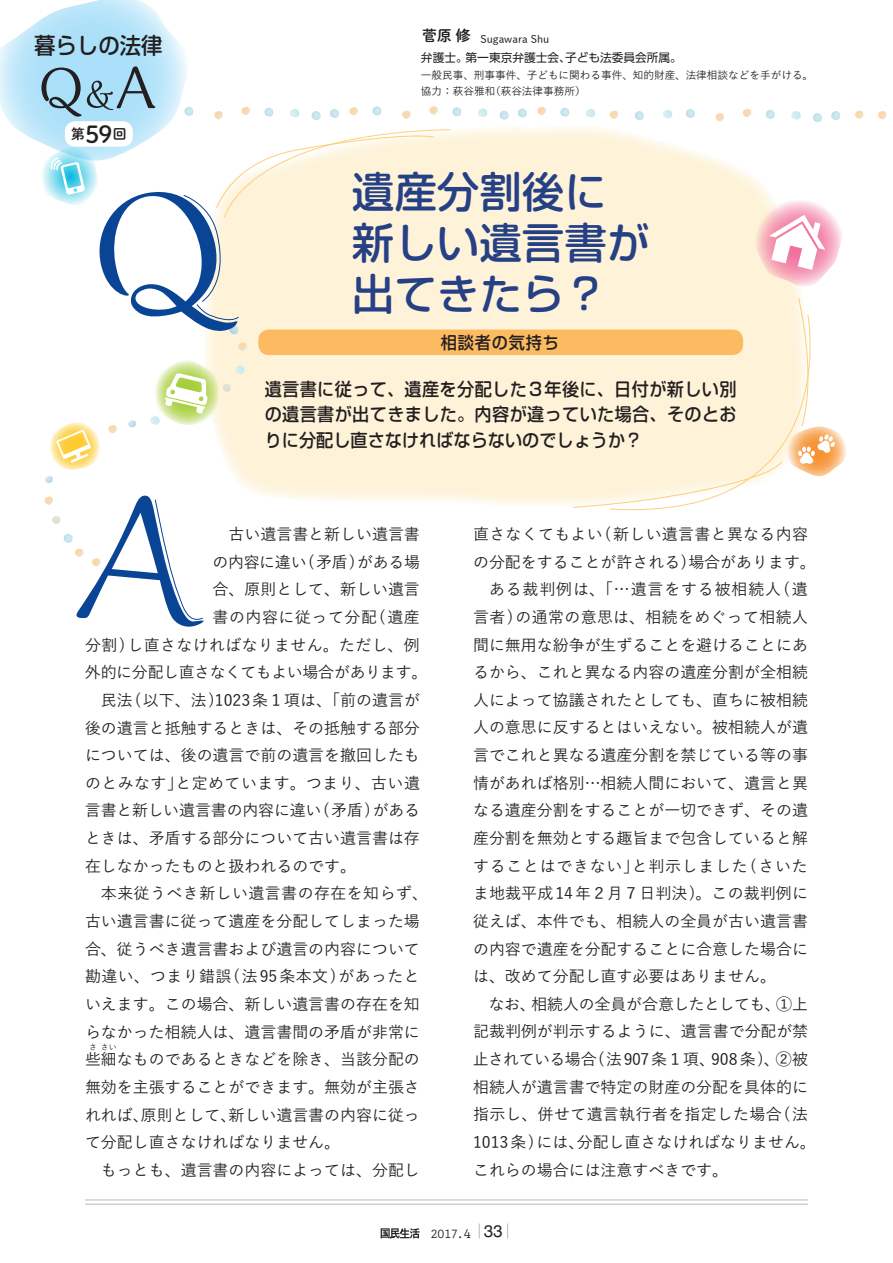
<style>
.page{position:relative;width:893px;height:1263px;background:#fff}
.page>*{position:absolute;margin:0;border:0;box-sizing:border-box;transform-origin:0 0}
.t1{font:500 42.45px/51px "Soft Go Std";color:#264085}
.t2{font:23.4px "Shuei M Go Std B";color:#231f20}
.t3{font:500 22.65px "Soft Go Std";color:#231f20;scale:.95 1}
.t4{font:500 18px/25.5px "Soft Go Std";letter-spacing:.01em;color:#231f20;text-align:justify;scale:.95 1}
.t5{font:500 16.95px "Soft Go Std";letter-spacing:.05em;color:#231f20;scale:.95 1}
.t6{font:500 15.9px/27.6px "Yu Go";color:#231f20;text-align:justify}
.t7{font:500 15.9px "Yu Go";letter-spacing:.02em;color:#231f20}
.t8{font:500 15.9px "Yu Go";letter-spacing:.03em;color:#231f20}
.t9{font:500 15.9px "Yu Go";letter-spacing:-.025em;color:#231f20}
.t10{font:500 15.9px "Yu Go";letter-spacing:.025em;color:#231f20}
.t11{font:500 15.9px "Yu Go";letter-spacing:.045em;color:#231f20}
.t12{font:500 15.9px "Yu Go";letter-spacing:.055em;color:#231f20}
.t13{font:500 15.9px "Yu Go";letter-spacing:-.02em;color:#231f20}
.t14{font:500 15.9px "Yu Go";letter-spacing:.035em;color:#231f20}
.t15{font:700 13.8px "Prestige Elite Std";color:#231f20}
.t16{font:13.8px "Shuei M Go Std B";color:#231f20}
.t17{font:11.7px "UD Shin Go Pro";color:#231f20}
.t18{font:500 10.65px/15.9px "Yu Go";color:#231f20}
.t19{font:10.65px "Shuei M Go Std L";color:#231f20}
.t20{font:500 7.95px "Yu Go";color:#231f20}
.s1{font-family:"Helvetica LT Std";font-weight:400;font-size:16.8px}
</style>
<div class="page">
<hr style="left:85px;top:1199px;width:723px;height:1px;background:#bcbdc0">
<hr style="left:85px;top:1204px;width:723px;height:1px;background:#bcbdc0">
<svg style="left:381px;top:1228px;width:39px;height:10px"></svg>
<svg style="left:479px;top:1223px;width:1px;height:15px"></svg>
<svg style="left:507px;top:1223px;width:1px;height:15px"></svg>
<svg style="left:206px;top:127px;width:595px;height:378px;background:#fef4dc"></svg>
<div style="left:258px;top:330px;width:485px;height:25px;background:#fcba61;border-radius:10px"></div>
<svg style="left:238px;top:342px;width:9px;height:9px"></svg>
<svg style="left:109px;top:425px;width:8px;height:8px"></svg>
<svg style="left:686px;top:109px;width:9px;height:9px"></svg>
<svg style="left:813px;top:113px;width:9px;height:9px"></svg>
<svg style="left:500px;top:111px;width:8px;height:9px"></svg>
<svg style="left:635px;top:111px;width:9px;height:9px"></svg>
<svg style="left:831px;top:111px;width:9px;height:9px"></svg>
<svg style="left:518px;top:108px;width:9px;height:9px"></svg>
<svg style="left:766px;top:110px;width:9px;height:9px"></svg>
<svg style="left:560px;top:108px;width:9px;height:9px"></svg>
<svg style="left:743px;top:109px;width:8px;height:8px"></svg>
<svg style="left:537px;top:107px;width:9px;height:8px"></svg>
<svg style="left:610px;top:111px;width:8px;height:8px"></svg>
<svg style="left:878px;top:111px;width:8px;height:8px"></svg>
<svg style="left:716px;top:113px;width:8px;height:8px"></svg>
<svg style="left:855px;top:111px;width:8px;height:8px"></svg>
<svg style="left:663px;top:110px;width:9px;height:8px"></svg>
<svg style="left:791px;top:111px;width:10px;height:9px"></svg>
<svg style="left:478px;top:108px;width:9px;height:9px"></svg>
<svg style="left:586px;top:109px;width:9px;height:9px"></svg>
<svg style="left:128px;top:420px;width:8px;height:7px"></svg>
<svg style="left:45px;top:495px;width:159px;height:132px"></svg>
<svg style="left:150px;top:358px;width:94px;height:69px"></svg>
<svg style="left:45px;top:422px;width:55px;height:61px"></svg>
<svg style="left:753px;top:199px;width:89px;height:88px"></svg>
<svg style="left:0;top:0;width:461px;height:334px"></svg>
<svg style="left:573px;top:298px;width:273px;height:210px"></svg>
<div style="left:65px;top:121px;width:68px;height:26px;background:#fff;border-radius:10px"></div>
<h3 class="t3" style="left:34px;top:29px;width:137px">暮らしの法律</h3>
<h2 class="t2" style="left:85px;top:117px;width:29px">59</h2>
<p class="t16" style="left:71px;top:124px;width:15px">第</p>
<p class="t16" style="left:113px;top:124px;width:15px">回</p>
<p class="t19" style="left:422px;top:32px;width:128px"><sup>菅原</sup> <sup>修</sup> Sugawara Shu</p>
<p class="t17" style="left:421px;top:48px;width:262px">弁護士。第一東京弁護士会、子ども法委員会所属。</p>
<p class="t18" style="left:421px;top:66px;width:394px">一般民事、刑事事件、子どもに関わる事件、知的財産、法律相談などを手がける。協力：萩谷雅和（萩谷法律事務所）</p>
<h1 class="t1" style="left:352px;top:162px;width:299px">遺産分割後に新しい遺言書が出てきたら？</h1>
<p class="t5" style="left:441px;top:330px;width:126px">相談者の気持ち</p>
<p class="t4" style="left:265px;top:375px;width:498px">遺言書に従って、遺産を分配した 3年後に、日付が新しい別の遺言書が出てきました。内容が違っていた場合、そのとおりに分配し直さなければならないのでしょうか？</p>
<p class="t6" style="left:229px;top:518px;width:193px">古い遺言書と新しい遺言書</p>
<p class="t13" style="left:212px;top:547px;width:209px">の内容に違い (矛盾 )がある場</p>
<p class="t6" style="left:213px;top:574px;width:209px">合、原則として、新しい遺言</p>
<p class="t14" style="left:213px;top:602px;width:209px">書の内容に従って分配(遺産</p>
<p class="t7" style="left:85px;top:630px;width:336px">分割 )し直さなければなりません。ただし、例</p>
<p class="t9" style="left:85px;top:658px;width:344px">外的に分配し直さなくてもよい場合があります。</p>
<p class="t6" style="left:101px;top:684px;width:320px">民法 (以下、法 )1023条１項は、｢前の遺言が</p>
<p class="t6" style="left:85px;top:712px;width:336px">後の遺言と抵触するときは、その抵触する部分</p>
<p class="t6" style="left:85px;top:739px;width:336px">については、後の遺言で前の遺言を撤回したも</p>
<p class="t8" style="left:85px;top:768px;width:336px">のとみなす｣と定めています。つまり、古い遺</p>
<p class="t6" style="left:85px;top:795px;width:337px">言書と新しい遺言書の内容に違い (矛盾 )がある</p>
<p class="t6" style="left:85px;top:822px;width:336px">ときは、矛盾する部分について古い遺言書は存</p>
<p class="t6" style="left:85px;top:850px;width:273px">在しなかったものと扱われるのです。</p>
<p class="t8" style="left:101px;top:879px;width:328px">本来従うべき新しい遺言書の存在を知らず、</p>
<p class="t6" style="left:85px;top:905px;width:336px">古い遺言書に従って遺産を分配してしまった場</p>
<p class="t6" style="left:85px;top:933px;width:336px">合、従うべき遺言書および遺言の内容について</p>
<p class="t10" style="left:85px;top:962px;width:336px">勘違い、つまり錯誤(法95条本文)があったと</p>
<p class="t6" style="left:85px;top:988px;width:336px">いえます。この場合、新しい遺言書の存在を知</p>
<p class="t6" style="left:85px;top:1016px;width:336px">らなかった相続人は、遺言書間の矛盾が非常に</p>
<p class="t6" style="left:85px;top:1043px;width:336px">些細なものであるときなどを除き、当該分配の</p>
<p class="t20" style="left:89px;top:1040px;width:9px">さ</p>
<p class="t20" style="left:101px;top:1040px;width:17px">さい</p>
<p class="t6" style="left:85px;top:1071px;width:336px">無効を主張することができます。無効が主張されれば、原則として、新しい遺言書の内容に従って分配し直さなければなりません。</p>
<p class="t6" style="left:101px;top:1154px;width:320px">もっとも、遺言書の内容によっては、分配し</p>
<p class="t7" style="left:473px;top:519px;width:336px">直さなくてもよい (新しい遺言書と異なる内容</p>
<p class="t6" style="left:473px;top:546px;width:344px">の分配をすることが許される)場合があります。</p>
<p class="t12" style="left:489px;top:575px;width:320px">ある裁判例は、「…遺言をする被相続人(遺</p>
<p class="t7" style="left:473px;top:602px;width:336px">言者 )の通常の意思は、相続をめぐって相続人</p>
<p class="t6" style="left:473px;top:629px;width:336px">間に無用な紛争が生ずることを避けることにあ</p>
<p class="t6" style="left:473px;top:656px;width:336px">るから、これと異なる内容の遺産分割が全相続</p>
<p class="t6" style="left:473px;top:684px;width:336px">人によって協議されたとしても、直ちに被相続</p>
<p class="t6" style="left:473px;top:712px;width:336px">人の意思に反するとはいえない。被相続人が遺</p>
<p class="t6" style="left:473px;top:739px;width:336px">言でこれと異なる遺産分割を禁じている等の事</p>
<p class="t6" style="left:473px;top:767px;width:336px">情があれば格別…相続人間において、遺言と異</p>
<p class="t6" style="left:473px;top:795px;width:336px">なる遺産分割をすることが一切できず、その遺</p>
<p class="t6" style="left:473px;top:822px;width:336px">産分割を無効とする趣旨まで包含していると解</p>
<p class="t11" style="left:473px;top:851px;width:336px">することはできない」と判示しました(さいた</p>
<p class="t6" style="left:473px;top:878px;width:336px">ま地裁平成 14年２月７日判決 )。この裁判例に</p>
<p class="t6" style="left:473px;top:905px;width:336px">従えば、本件でも、相続人の全員が古い遺言書</p>
<p class="t6" style="left:473px;top:933px;width:336px">の内容で遺産を分配することに合意した場合に</p>
<p class="t6" style="left:473px;top:960px;width:304px">は、改めて分配し直す必要はありません。</p>
<p class="t6" style="left:489px;top:988px;width:321px">なお、相続人の全員が合意したとしても、①上</p>
<p class="t6" style="left:473px;top:1016px;width:336px">記裁判例が判示するように、遺言書で分配が禁</p>
<p class="t6" style="left:473px;top:1043px;width:337px">止されている場合(法907条１項、908条 )、②被</p>
<p class="t6" style="left:473px;top:1071px;width:336px">相続人が遺言書で特定の財産の分配を具体的に</p>
<p class="t7" style="left:473px;top:1100px;width:336px">指示し、併せて遺言執行者を指定した場合 (法</p>
<p class="t6" style="left:473px;top:1126px;width:344px">1013条 )には、分配し直さなければなりません。</p>
<p class="t6" style="left:473px;top:1154px;width:257px">これらの場合には注意すべきです。</p>
<p class="t15" style="left:430px;top:1226px;width:74px">2017.4 <span class="s1">33</span></p>
</div>
